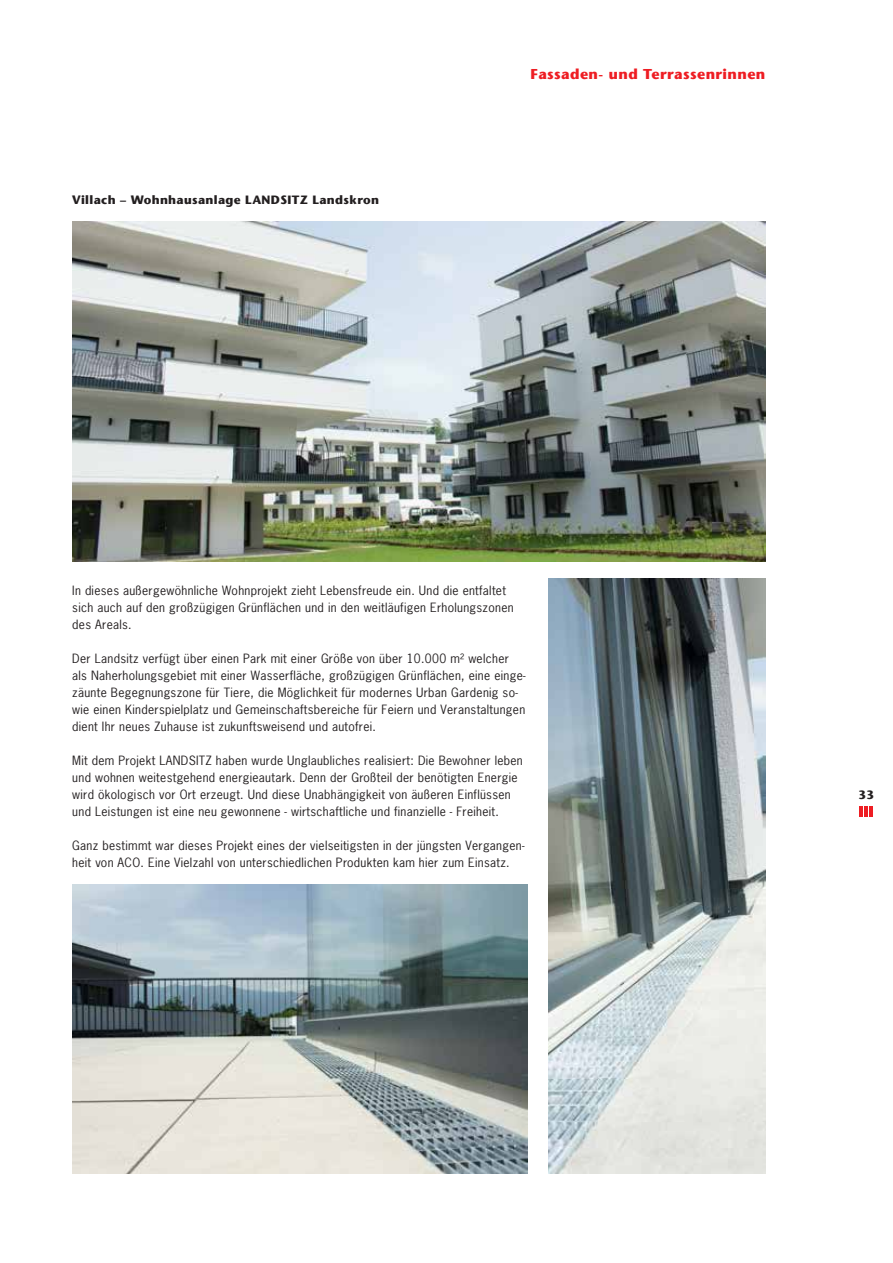
<style>
.page{position:relative;width:893px;height:1263px;background:#fff}
.page>*{position:absolute;margin:0;border:0;box-sizing:border-box;transform-origin:0 0}
.t1{font:700 14.25px "Stone Sans";letter-spacing:.03em;color:#ee1d23}
.t2{font:12px/17px "News Gothic";letter-spacing:.025em;color:#231f20}
.t3{font:700 12px "Stone Sans";letter-spacing:.03em;color:#231f20}
</style>
<div class="page">
<hr style="left:859px;top:806px;width:4px;height:10px;background:#ee1d23">
<hr style="left:864px;top:806px;width:4px;height:10px;background:#ee1d23">
<hr style="left:869px;top:806px;width:4px;height:10px;background:#ee1d23">
<img style="left:72px;top:221px;width:693px;height:340px">
<img style="left:549px;top:578px;width:216px;height:596px">
<img style="left:72px;top:884px;width:455px;height:290px">
<p class="t3" style="left:72px;top:193px;width:308px">Villach – Wohnhausanlage LANDSITZ Landskron</p>
<p class="t1" style="left:530px;top:65px;width:236px">Fassaden- und Terrassenrinnen</p>
<p class="t2" style="left:72px;top:582px;width:443px">In dieses außergewöhnliche Wohnprojekt zieht Lebensfreude ein. Und die entfaltet sich auch auf den großzügigen Grünflächen und in den weitläufigen Erholungszonen des Areals.</p>
<p class="t2" style="left:72px;top:650px;width:455px">Der Landsitz verfügt über einen Park mit einer Größe von über 10.000 m² welcher als Naherholungsgebiet mit einer Wasserfläche, großzügigen Grünflächen, eine einge&shy;zäunte Begegnungszone für Tiere, die Möglichkeit für modernes Urban Gardenig so&shy;wie einen Kinderspielplatz und Gemeinschaftsbereiche für Feiern und Veranstaltungen dient Ihr neues Zuhause ist zukunftsweisend und autofrei.</p>
<p class="t2" style="left:72px;top:752px;width:452px">Mit dem Projekt LANDSITZ haben wurde Unglaubliches realisiert: Die Bewohner leben und wohnen weitestgehend energieautark. Denn der Großteil der benötigten Energie wird ökologisch vor Ort erzeugt. Und diese Unabhängigkeit von äußeren Einflüssen und Leistungen ist eine neu gewonnene - wirtschaftliche und finanzielle - Freiheit.</p>
<p class="t2" style="left:72px;top:837px;width:454px">Ganz bestimmt war dieses Projekt eines der vielseitigsten in der jüngsten Vergangen&shy;heit von ACO. Eine Vielzahl von unterschiedlichen Produkten kam hier zum Einsatz.</p>
<p class="t3" style="left:858px;top:788px;width:17px">33</p>
</div>
